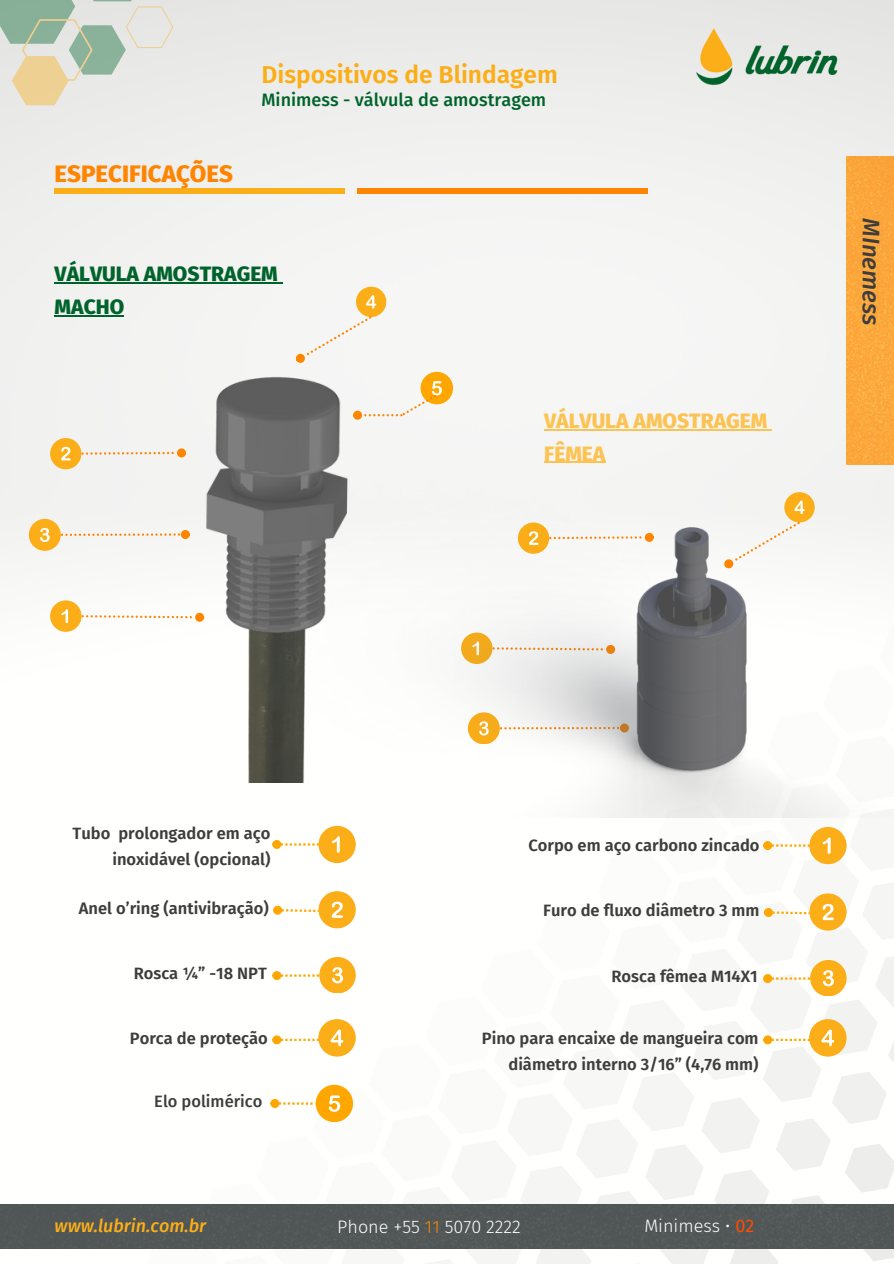
<style>
.page{position:relative;width:894px;height:1264px;background:#fff}
.page>*{position:absolute;margin:0;border:0;box-sizing:border-box;transform-origin:0 0}
.t1{font:600 24.45px "Fira Sans";color:#fbae17}
.t2{font:800 24px "Fira Sans";color:#ff8500}
.t3{font:italic 500 24px "Fira Sans";color:#3d3d3d}
.t4{font:800 21px/32.7px "Fira Sans";color:#00632b}
.t5{font:800 21px/32.7px "Fira Sans";color:#fdc352}
.t6{font:300 18px "Fira Sans";color:#fff}
.t7{font:500 18px "Fira Sans";color:#00632b}
.t8{font:italic 500 18px "Fira Sans";color:#fbae17}
.t9{font:600 16.5px/25.8px "Fira Sans";color:#3d3d3d;text-align:right}
.t10{font:500 16.5px "Fira Sans";color:#3d3d3d}
.s1{color:#ff8500}
.s2{font-weight:400;color:#ff4c00}
</style>
<div class="page">
<img style="left:0;top:0;width:893px;height:1249px">
<svg style="left:0;top:0;width:173px;height:105px;background:#cfd5c6"></svg>
<svg style="left:132px;top:888px;width:250px;height:361px"></svg>
<svg style="left:146px;top:961px;width:236px;height:288px"></svg>
<svg style="left:215px;top:987px;width:167px;height:262px"></svg>
<svg style="left:229px;top:1059px;width:153px;height:190px"></svg>
<svg style="left:299px;top:1086px;width:83px;height:163px"></svg>
<svg style="left:312px;top:1158px;width:70px;height:91px"></svg>
<img style="left:690px;top:22px;width:156px;height:68px">
<img style="left:846px;top:157px;width:47px;height:307px">
<div style="left:0;top:1204px;width:382px;height:44px;background:#505656"></div>
<div style="left:319px;top:956px;width:36px;height:36px;background:#fbae17;border-radius:50%"></div>
<svg style="left:332px;top:967px;width:11px;height:16px"></svg>
<svg style="left:279px;top:1102px;width:36px;height:2px"></svg>
<div style="left:271px;top:1100px;width:7px;height:6px;background:#ffa700;border-radius:50%"></div>
<div style="left:270px;top:1098px;width:9px;height:9px;border:2px solid #ffa700;border-radius:50%"></div>
<svg style="left:281px;top:843px;width:37px;height:2px"></svg>
<div style="left:273px;top:841px;width:7px;height:6px;background:#ffa700;border-radius:50%"></div>
<div style="left:272px;top:840px;width:9px;height:9px;border:2px solid #ffa700;border-radius:50%"></div>
<svg style="left:282px;top:909px;width:36px;height:3px"></svg>
<div style="left:274px;top:906px;width:7px;height:7px;background:#ffa700;border-radius:50%"></div>
<div style="left:273px;top:905px;width:9px;height:9px;border:2px solid #ffa700;border-radius:50%"></div>
<svg style="left:281px;top:974px;width:38px;height:2px"></svg>
<div style="left:273px;top:972px;width:7px;height:6px;background:#ffa700;border-radius:50%"></div>
<div style="left:272px;top:971px;width:9px;height:9px;border:2px solid #ffa700;border-radius:50%"></div>
<div style="left:318px;top:891px;width:37px;height:37px;background:#fbae17;border-radius:50%"></div>
<svg style="left:331px;top:901px;width:12px;height:16px"></svg>
<div style="left:318px;top:825px;width:37px;height:38px;background:#fbae17;border-radius:50%"></div>
<svg style="left:332px;top:836px;width:8px;height:16px"></svg>
<div style="left:55px;top:188px;width:290px;height:6px;background:#fbae17"></div>
<div style="left:357px;top:188px;width:290px;height:6px;background:#ff8500"></div>
<div style="left:315px;top:1084px;width:38px;height:37px;background:#ffa700;border-radius:50%"></div>
<svg style="left:329px;top:1095px;width:11px;height:16px"></svg>
<svg style="left:281px;top:1038px;width:37px;height:2px"></svg>
<div style="left:273px;top:1036px;width:7px;height:7px;background:#ffa700;border-radius:50%"></div>
<div style="left:272px;top:1035px;width:9px;height:9px;border:2px solid #ffa700;border-radius:50%"></div>
<div style="left:318px;top:1019px;width:37px;height:37px;background:#fbae17;border-radius:50%"></div>
<svg style="left:330px;top:1029px;width:13px;height:17px"></svg>
<svg style="left:382px;top:817px;width:511px;height:446px"></svg>
<img style="left:248px;top:733px;width:60px;height:49px">
<img style="left:0;top:282px;width:583px;height:451px">
<img style="left:308px;top:468px;width:585px;height:349px">
<hr style="left:544px;top:429px;width:223px;height:1px;background:#fdc352">
<hr style="left:544px;top:461px;width:61px;height:2px;background:#fdc352">
<h2 class="t2" style="left:55px;top:159px;width:180px">ESPECIFICAÇÕES</h2>
<p class="t1" style="left:261px;top:60px;width:298px">Dispositivos de Blindagem</p>
<h3 class="t7" style="left:261px;top:89px;width:286px">Minimess - válvula de amostragem</h3>
<h1 class="t4" style="left:55px;top:258px;width:225px">VÁLVULA AMOSTRAGEM<br>MACHO</h1>
<p class="t5" style="left:544px;top:404px;width:225px">VÁLVULA AMOSTRAGEM<br>FÊMEA</p>
<h2 class="t3" style="left:885px;top:218px;width:109px;rotate:90deg">MInemess</h2>
<p class="t9" style="left:73px;top:820px;width:199px">Tubo prolongador em aço inoxidável (opcional)</p>
<p class="t9" style="left:528px;top:832px;width:232px">Corpo em aço carbono zincado</p>
<p class="t9" style="left:79px;top:895px;width:191px">Anel o’ring (antivibração)</p>
<h3 class="t9" style="left:543px;top:898px;width:218px">Furo de fluxo diâmetro 3 mm</h3>
<p class="t9" style="left:134px;top:960px;width:134px">Rosca ¼” -18 NPT</p>
<p class="t9" style="left:611px;top:963px;width:148px">Rosca fêmea M14X1</p>
<p class="t9" style="left:130px;top:1025px;width:139px">Porca de proteção</p>
<p class="t9" style="left:482px;top:1025px;width:278px">Pino para encaixe de mangueira com diâmetro interno 3/16” (4,76 mm)</p>
<p class="t10" style="left:154px;top:1092px;width:110px">Elo polimérico</p>
<p class="t8" style="left:55px;top:1215px;width:153px">www.lubrin.com.br</p>
<p class="t6" style="left:337px;top:1216px;width:185px">Phone +55 <span class="s1">11</span> 5070 2222</p>
<h4 class="t6" style="left:644px;top:1215px;width:111px">Minimess • <span class="s2">02</span></h4>
</div>
